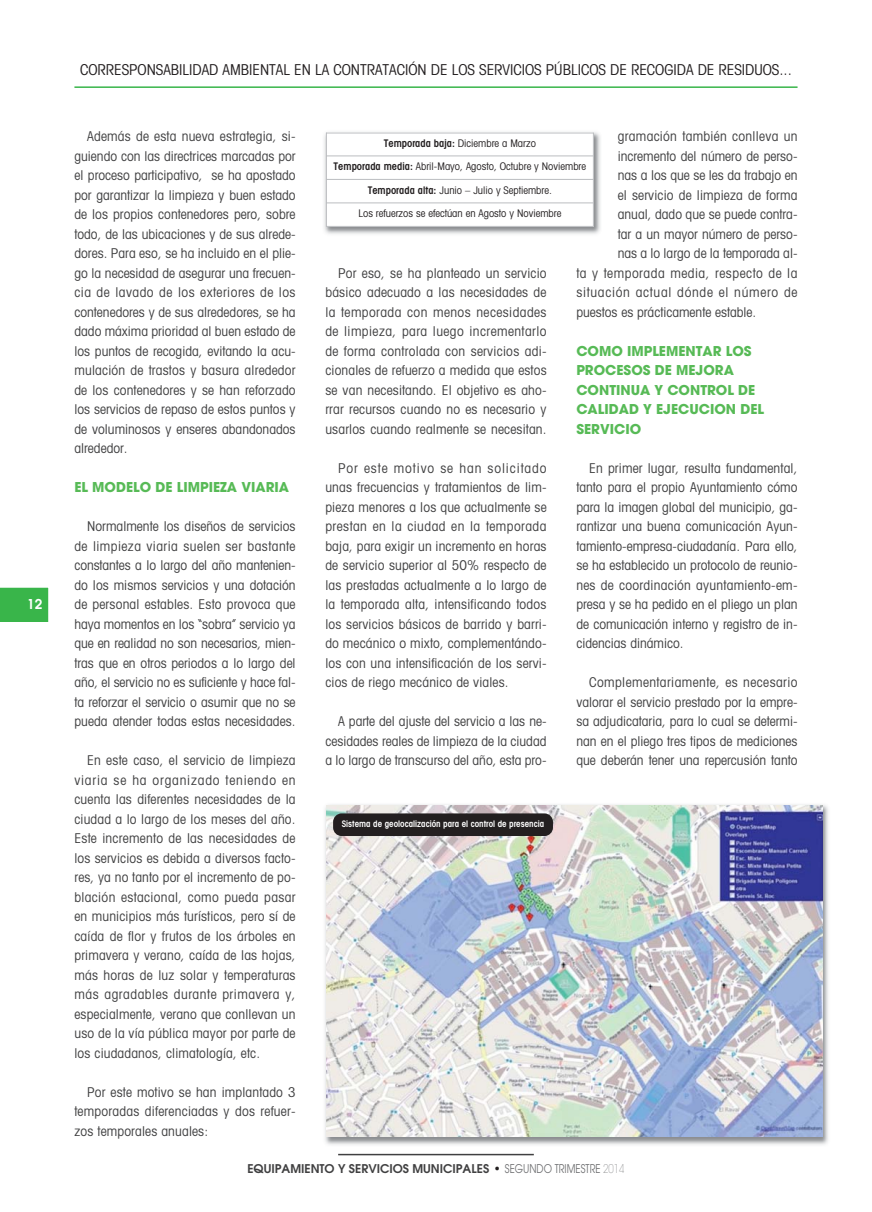
<style>
.page{position:relative;width:872px;height:1212px;background:#fff}
.page>*{position:absolute;margin:0;border:0;box-sizing:border-box;transform-origin:0 0}
.t1{font:condensed 15px "Avant Garde";color:#231f20}
.t2{font:condensed 13.5px/19.5px "Avant Garde";color:#404041;text-align:justify}
.t3{font:700 13.5px/19.5px "Avant Garde";color:#57ba56}
.t4{font:condensed 13.5px "Avant Garde";letter-spacing:.035em;color:#404041}
.t5{font:condensed 13.5px "Avant Garde";letter-spacing:.05em;color:#404041}
.t6{font:condensed 13.5px "Avant Garde";letter-spacing:.02em;color:#404041}
.t7{font:600 13.5px "Avant Garde";color:#fff}
.t8{font:600 12px "Avant Garde";color:#404041}
.t9{font:condensed 10.5px "Avant Garde";color:#231f20}
.t10{font:600 condensed 9px "Avant Garde";color:#fff}
.s1{font-weight:600}
.s2{font-weight:700;color:#231f20}
.s3{font-weight:400;color:#6d6e70}
.s4{font-weight:200;color:#6d6e70}
</style>
<div class="page">
<hr style="left:74px;top:86px;width:723px;height:2px;background:#39b54a">
<hr style="left:338px;top:1154px;width:196px;height:1px;background:#404041">
<div style="left:0;top:587px;width:49px;height:35px;background:#39b54a"></div>
<img style="left:325px;top:804px;width:503px;height:341px">
<img style="left:326px;top:805px;width:496px;height:331px">
<div style="left:333px;top:813px;width:220px;height:23px;background:#231f20;border-radius:9px"></div>
<img style="left:324px;top:132px;width:277px;height:102px">
<div style="left:326px;top:133px;width:267px;height:23px;background:#fff"></div>
<div style="left:326px;top:156px;width:267px;height:23px;background:#fff"></div>
<div style="left:326px;top:179px;width:267px;height:24px;background:#fff"></div>
<div style="left:326px;top:203px;width:267px;height:24px;background:#fff"></div>
<hr style="left:326px;top:133px;width:1px;height:94px;background:#bbbdc0">
<hr style="left:593px;top:133px;width:1px;height:94px;background:#bbbdc0">
<hr style="left:326px;top:133px;width:268px;height:1px;background:#bbbdc0">
<hr style="left:326px;top:156px;width:268px;height:1px;background:#bbbdc0">
<hr style="left:326px;top:179px;width:268px;height:1px;background:#bbbdc0">
<hr style="left:326px;top:202px;width:268px;height:1px;background:#bbbdc0">
<hr style="left:326px;top:226px;width:268px;height:1px;background:#bbbdc0">
<p class="t7" style="left:27px;top:599px;width:17px">12</p>
<p class="t1" style="left:80px;top:64px;width:713px">CORRESPONSABILIDAD AMBIENTAL EN LA CONTRATACIÓN DE LOS SERVICIOS PÚBLICOS DE RECOGIDA DE RESIDUOS...</p>
<p class="t2" style="left:74px;top:128px;width:223px;text-indent:13px">Además de esta nueva estrategia, si&shy;guiendo con las directrices marcadas por el proceso participativo, se ha apostado por garantizar la limpieza y buen estado de los propios contenedores pero, sobre todo, de las ubicaciones y de sus alrede&shy;dores. Para eso, se ha incluido en el plie&shy;go la necesidad de asegurar una frecuen&shy;cia de lavado de los exteriores de los contenedores y de sus alrededores, se ha dado máxima prioridad al buen estado de los puntos de recogida, evitando la acu&shy;mulación de trastos y basura alrededor de los contenedores y se han reforzado los servicios de repaso de estos puntos y de voluminosos y enseres abandonados alrededor.</p>
<p class="t3" style="left:74px;top:479px;width:216px">EL MODELO DE LIMPIEZA VIARIA</p>
<p class="t2" style="left:74px;top:518px;width:223px;text-indent:13px">Normalmente los diseños de servicios de limpieza viaria suelen ser bastante constantes a lo largo del año mantenien&shy;do los mismos servicios y una dotación de personal estables. Esto provoca que haya momentos en los “sobra” servicio ya que en realidad no son necesarios, mien&shy;tras que en otros periodos a lo largo del año, el servicio no es suficiente y hace fal&shy;ta reforzar el servicio o asumir que no se pueda atender todas estas necesidades.</p>
<p class="t2" style="left:74px;top:752px;width:223px;text-indent:13px">En este caso, el servicio de limpieza viaria se ha organizado teniendo en cuenta las diferentes necesidades de la ciudad a lo largo de los meses del año.<br>Este incremento de las necesidades de los servicios es debida a diversos facto&shy;res, ya no tanto por el incremento de po&shy;blación estacional, como pueda pasar en municipios más turísticos, pero sí de caída de flor y frutos de los árboles en primavera y verano, caída de las hojas, más horas de luz solar y temperaturas más agradables durante primavera y, especialmente, verano que conllevan un uso de la vía pública mayor por parte de los ciudadanos, climatología, etc.</p>
<p class="t2" style="left:74px;top:1083px;width:223px;text-indent:13px">Por este motivo se han implantado 3 temporadas diferenciadas y dos refuer&shy;zos temporales anuales:</p>
<p class="t6" style="left:618px;top:131px;width:181px">gramación también conlleva un</p>
<p class="t2" style="left:618px;top:147px;width:181px">incremento del número de perso-</p>
<p class="t2" style="left:618px;top:167px;width:181px">nas a los que se les da trabajo en</p>
<p class="t2" style="left:618px;top:186px;width:181px">el servicio de limpieza de forma</p>
<p class="t2" style="left:618px;top:206px;width:181px">anual, dado que se puede contra-</p>
<p class="t2" style="left:618px;top:225px;width:181px">tar a un mayor número de perso-</p>
<p class="t2" style="left:618px;top:245px;width:181px">nas a lo largo de la temporada al-</p>
<p class="t4" style="left:576px;top:268px;width:223px">ta y temporada media, respecto de la</p>
<p class="t5" style="left:576px;top:287px;width:223px">situación actual dónde el número de</p>
<p class="t2" style="left:576px;top:303px;width:181px">puestos es prácticamente estable.</p>
<p class="t3" style="left:576px;top:342px;width:189px">COMO IMPLEMENTAR LOS<br>PROCESOS DE MEJORA<br>CONTINUA Y CONTROL DE<br>CALIDAD Y EJECUCION DEL<br>SERVICIO</p>
<p class="t2" style="left:576px;top:459px;width:223px;text-indent:13px">En primer lugar, resulta fundamental, tanto para el propio Ayuntamiento cómo para la imagen global del municipio, ga&shy;rantizar una buena comunicación Ayun&shy;tamiento-empresa-ciudadanía. Para ello, se ha establecido un protocolo de reunio&shy;nes de coordinación ayuntamiento-em&shy;presa y se ha pedido en el pliego un plan de comunicación interno y registro de in&shy;cidencias dinámico.</p>
<p class="t2" style="left:576px;top:674px;width:223px;text-indent:13px">Complementariamente, es necesario valorar el servicio prestado por la empre&shy;sa adjudicataria, para lo cual se determi&shy;nan en el pliego tres tipos de mediciones que deberán tener una repercusión tanto</p>
<p class="t9" style="left:384px;top:140px;width:154px"><span class="s1">Temporada baja:</span> Diciembre a Marzo</p>
<p class="t9" style="left:333px;top:163px;width:254px"><span class="s1">Temporada media:</span> Abril-Mayo, Agosto, Octubre y Noviembre</p>
<p class="t9" style="left:368px;top:186px;width:186px"><span class="s1">Temporada alta:</span> Junio – Julio y Septiembre.</p>
<p class="t9" style="left:358px;top:210px;width:204px">Los refuerzos se efectúan en Agosto y Noviembre</p>
<p class="t2" style="left:325px;top:264px;width:223px;text-indent:13px">Por eso, se ha planteado un servicio básico adecuado a las necesidades de la temporada con menos necesidades de limpieza, para luego incrementarlo de forma controlada con servicios adi&shy;cionales de refuerzo a medida que estos se van necesitando. El objetivo es aho&shy;rrar recursos cuando no es necesario y usarlos cuando realmente se necesitan.</p>
<p class="t2" style="left:325px;top:459px;width:223px;text-indent:13px">Por este motivo se han solicitado unas frecuencias y tratamientos de lim&shy;pieza menores a los que actualmente se prestan en la ciudad en la temporada baja, para exigir un incremento en horas de servicio superior al 50% respecto de las prestadas actualmente a lo largo de la temporada alta, intensificando todos los servicios básicos de barrido y barri&shy;do mecánico o mixto, complementándo&shy;los con una intensificación de los servi&shy;cios de riego mecánico de viales.</p>
<p class="t2" style="left:325px;top:713px;width:223px;text-indent:13px">A parte del ajuste del servicio a las ne&shy;cesidades reales de limpieza de la ciudad a lo largo de transcurso del año, esta pro-</p>
<p class="t10" style="left:342px;top:821px;width:204px">Sistema de geolocalización para el control de presencia</p>
<p class="t8" style="left:247px;top:1164px;width:379px">EQUIPAMIENTO Y SERVICIOS MUNICIPALES <span class="s2">•</span> <span class="s3">SEGUNDO TRIMESTRE</span> <span class="s4">2014</span></p>
</div>
